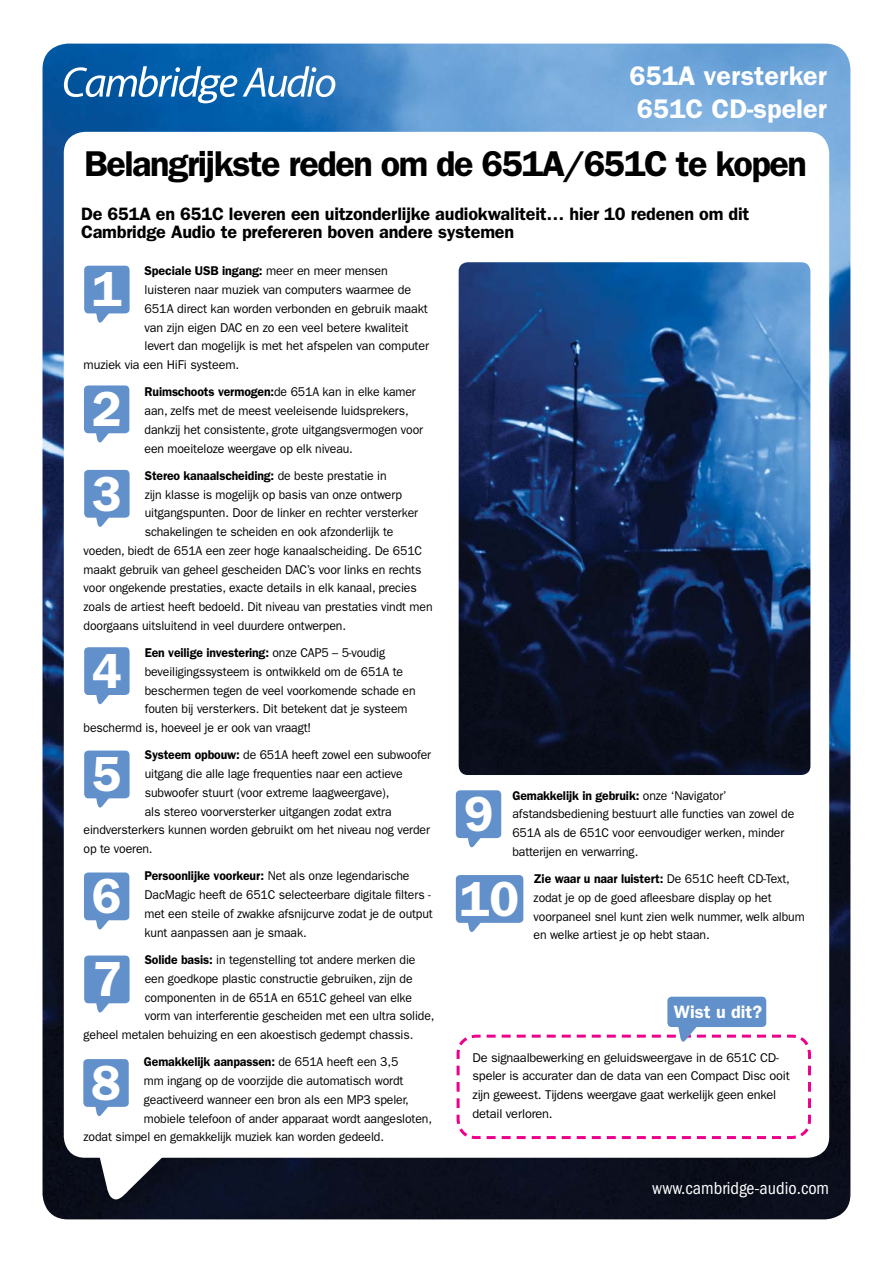
<style>
.page{position:relative;width:893px;height:1263px;background:#fff}
.page>*{position:absolute;margin:0;border:0;box-sizing:border-box;transform-origin:0 0}
.t1{font:600 49.5px/103.4px "Franklin Gothic";color:#fff}
.t2{font:600 36px "Franklin Gothic";letter-spacing:-.04em;color:#000}
.t3{font:600 27px/32.4px "Franklin Gothic";color:#fff}
.t4{font:600 18px/18.8px "Franklin Gothic";letter-spacing:-.01em;color:#000}
.t5{font:condensed 18px "Franklin Gothic";color:#fff}
.t6{font:600 18px "Franklin Gothic";color:#fff}
.t7{font:12.75px/18.8px "Franklin Gothic";letter-spacing:-.01em;color:#000;scale:.96 1}
.t8{font:12.75px/18.8px "Franklin Gothic";letter-spacing:-.01em;color:#000}
.t9{font:600 12.75px "Franklin Gothic";letter-spacing:-.01em;color:#000;scale:.96 1}
.t10{font:600 12.75px "Franklin Gothic";letter-spacing:-.01em;color:#000}
.s1{font-weight:400}
.s2{font-weight:600}
</style>
<div class="page">
<img style="left:43px;top:44px;width:807px;height:1175px">
<div style="left:64px;top:132px;width:765px;height:1026px;background:#fff;border-radius:21px"></div>
<svg style="left:98px;top:1157px;width:73px;height:43px"></svg>
<svg style="left:243px;top:66px;width:92px;height:31px"></svg>
<svg style="left:64px;top:66px;width:173px;height:37px"></svg>
<div style="left:84px;top:266px;width:46px;height:47px;background:#6190cb;border-radius:4px"></div>
<svg style="left:94px;top:313px;width:23px;height:10px"></svg>
<div style="left:84px;top:647px;width:46px;height:48px;background:#6190cb;border-radius:4px"></div>
<svg style="left:96px;top:695px;width:13px;height:9px"></svg>
<div style="left:84px;top:750px;width:46px;height:48px;background:#6190cb;border-radius:4px"></div>
<svg style="left:94px;top:798px;width:23px;height:10px"></svg>
<div style="left:84px;top:470px;width:46px;height:48px;background:#6190cb;border-radius:4px"></div>
<svg style="left:94px;top:517px;width:23px;height:10px"></svg>
<div style="left:83px;top:1059px;width:46px;height:48px;background:#6190cb;border-radius:4px"></div>
<svg style="left:93px;top:1106px;width:23px;height:10px"></svg>
<div style="left:84px;top:385px;width:45px;height:48px;background:#6190cb;border-radius:4px"></div>
<svg style="left:94px;top:433px;width:23px;height:10px"></svg>
<div style="left:84px;top:955px;width:46px;height:48px;background:#6190cb;border-radius:4px"></div>
<svg style="left:94px;top:1003px;width:23px;height:10px"></svg>
<div style="left:84px;top:872px;width:45px;height:48px;background:#6190cb;border-radius:4px"></div>
<svg style="left:94px;top:920px;width:23px;height:10px"></svg>
<img style="left:459px;top:262px;width:351px;height:513px">
<div style="left:667px;top:997px;width:99px;height:30px;background:#6190cb;border-radius:4px"></div>
<svg style="left:456px;top:1023px;width:355px;height:117px"></svg>
<div style="left:456px;top:790px;width:45px;height:48px;background:#6190cb;border-radius:4px"></div>
<svg style="left:466px;top:838px;width:23px;height:9px"></svg>
<div style="left:456px;top:875px;width:67px;height:48px;background:#6190cb;border-radius:4px"></div>
<svg style="left:466px;top:922px;width:23px;height:10px"></svg>
<h3 class="t3" style="left:630px;top:60px;width:199px">651A versterker<br>651C CD-speler</h3>
<h2 class="t2" style="left:84px;top:142px;width:724px">Belangrijkste reden om de 651A/651C te kopen</h2>
<h3 class="t4" style="left:81px;top:204px;width:670px">De 651A en 651C leveren een uitzonderlijke audiokwaliteit… hier 10 redenen om dit<br>Cambridge Audio te prefereren boven andere systemen</h3>
<p class="t10" style="left:145px;top:263px;width:245px">Speciale USB ingang: <span class="s1">meer en meer mensen</span></p>
<p class="t8" style="left:145px;top:280px;width:268px">luisteren naar muziek van computers waarmee de</p>
<p class="t8" style="left:145px;top:299px;width:285px">651A direct kan worden verbonden en gebruik maakt</p>
<p class="t8" style="left:145px;top:318px;width:265px">van zijn eigen DAC en zo een veel betere kwaliteit</p>
<p class="t8" style="left:145px;top:337px;width:286px">levert dan mogelijk is met het afspelen van computer</p>
<p class="t8" style="left:84px;top:355px;width:157px">muziek via een HiFi systeem.</p>
<p class="t7" style="left:145px;top:383px;width:292px"><span class="s2">Ruimschoots vermogen:</span>de 651A kan in elke kamer aan, zelfs met de meest veeleisende luidsprekers, dankzij het consistente, grote uitgangsvermogen voor een moeiteloze weergave op elk niveau.</p>
<p class="t9" style="left:145px;top:468px;width:253px">Stereo kanaalscheiding: <span class="s1">de beste prestatie in</span></p>
<p class="t7" style="left:145px;top:485px;width:269px">zijn klasse is mogelijk op basis van onze ontwerp</p>
<p class="t7" style="left:145px;top:504px;width:286px">uitgangspunten. Door de linker en rechter versterker</p>
<p class="t7" style="left:145px;top:522px;width:261px">schakelingen te scheiden en ook afzonderlijk te</p>
<p class="t7" style="left:84px;top:541px;width:354px">voeden, biedt de 651A een zeer hoge kanaalscheiding. De 651C</p>
<p class="t7" style="left:84px;top:560px;width:353px">maakt gebruik van geheel gescheiden DAC’s voor links en rechts</p>
<p class="t7" style="left:84px;top:579px;width:348px">voor ongekende prestaties, exacte details in elk kanaal, precies</p>
<p class="t7" style="left:84px;top:597px;width:365px">zoals de artiest heeft bedoeld. Dit niveau van prestaties vindt men</p>
<p class="t7" style="left:84px;top:616px;width:275px">doorgaans uitsluitend in veel duurdere ontwerpen.</p>
<p class="t9" style="left:145px;top:645px;width:252px">Een veilige investering: <span class="s1">onze CAP5 – 5-voudig</span></p>
<p class="t7" style="left:145px;top:662px;width:271px">beveiligingssysteem is ontwikkeld om de 651A te</p>
<p class="t7" style="left:145px;top:681px;width:284px">beschermen tegen de veel voorkomende schade en</p>
<p class="t7" style="left:145px;top:700px;width:275px">fouten bij versterkers. Dit betekent dat je systeem</p>
<p class="t7" style="left:84px;top:718px;width:239px">beschermd is, hoeveel je er ook van vraagt!</p>
<p class="t7" style="left:145px;top:746px;width:300px"><span class="s2">Systeem opbouw:</span> de 651A heeft zowel een subwoofer</p>
<p class="t7" style="left:145px;top:764px;width:270px">uitgang die alle lage frequenties naar een actieve</p>
<p class="t7" style="left:145px;top:783px;width:256px">subwoofer stuurt (voor extreme laagweergave),</p>
<p class="t7" style="left:145px;top:802px;width:259px">als stereo voorversterker uitgangen zodat extra</p>
<p class="t7" style="left:84px;top:821px;width:362px">eindversterkers kunnen worden gebruikt om het niveau nog verder</p>
<p class="t7" style="left:84px;top:839px;width:73px">op te voeren.</p>
<p class="t7" style="left:145px;top:867px;width:302px"><span class="s2">Persoonlijke voorkeur:</span> Net als onze legendarische DacMagic heeft de 651C selecteerbare digitale filters - met een steile of zwakke afsnijcurve zodat je de output kunt aanpassen aan je smaak.</p>
<p class="t7" style="left:145px;top:950px;width:283px"><span class="s2">Solide basis:</span> in tegenstelling tot andere merken die</p>
<p class="t7" style="left:145px;top:969px;width:281px">een goedkope plastic constructie gebruiken, zijn de</p>
<p class="t7" style="left:145px;top:988px;width:280px">componenten in de 651A en 651C geheel van elke</p>
<p class="t7" style="left:145px;top:1007px;width:303px">vorm van interferentie gescheiden met een ultra solide,</p>
<p class="t7" style="left:84px;top:1025px;width:345px">geheel metalen behuizing en een akoestisch gedempt chassis.</p>
<p class="t9" style="left:144px;top:1054px;width:267px">Gemakkelijk aanpassen: <span class="s1">de 651A heeft een 3,5</span></p>
<p class="t7" style="left:144px;top:1071px;width:272px">mm ingang op de voorzijde die automatisch wordt</p>
<p class="t7" style="left:144px;top:1090px;width:278px">geactiveerd wanneer een bron als een MP3 speler,</p>
<p class="t7" style="left:144px;top:1109px;width:302px">mobiele telefoon of ander apparaat wordt aangesloten,</p>
<p class="t7" style="left:84px;top:1128px;width:315px">zodat simpel en gemakkelijk muziek kan worden gedeeld.</p>
<h1 class="t1" style="left:92px;top:238px;width:31px">1</h1>
<h1 class="t1" style="left:92px;top:358px;width:31px">2</h1>
<h1 class="t1" style="left:92px;top:442px;width:31px">3</h1>
<h1 class="t1" style="left:92px;top:619px;width:31px">4<br>5</h1>
<h1 class="t1" style="left:92px;top:845px;width:31px">6</h1>
<h1 class="t1" style="left:92px;top:928px;width:31px">7</h1>
<h1 class="t1" style="left:91px;top:1031px;width:31px">8</h1>
<p class="t7" style="left:512px;top:786px;width:295px"><span class="s2">Gemakkelijk in gebruik:</span> onze ‘Navigator’ afstandsbediening bestuurt alle functies van zowel de 651A als de 651C voor eenvoudiger werken, minder batterijen en verwarring.</p>
<p class="t7" style="left:534px;top:869px;width:284px"><span class="s2">Zie waar u naar luistert:</span> De 651C heeft CD-Text, zodat je op de goed afleesbare display op het voorpaneel snel kunt zien welk nummer, welk album en welke artiest je op hebt staan.</p>
<h1 class="t1" style="left:460px;top:772px;width:61px;line-height:84.8px">9<br>10</h1>
<h3 class="t6" style="left:674px;top:1001px;width:90px">Wist u dit?</h3>
<p class="t8" style="left:472px;top:1048px;width:319px">De signaalbewerking en geluidsweergave in de 651C CD&shy;speler is accurater dan de data van een Compact Disc ooit zijn geweest. Tijdens weergave gaat werkelijk geen enkel detail verloren.</p>
<h3 class="t5" style="left:652px;top:1178px;width:178px">www.cambridge-audio.com</h3>
</div>
